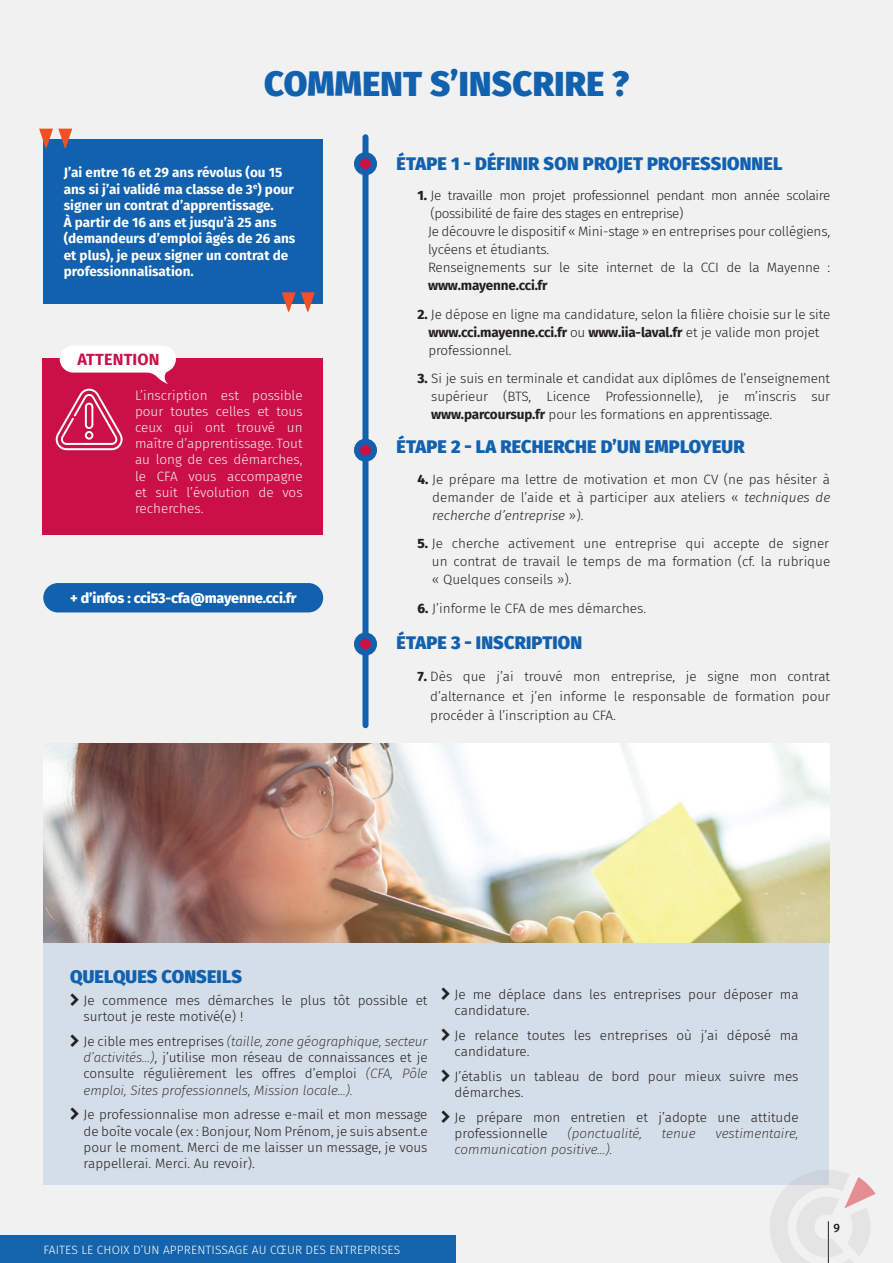
<style>
.page{position:relative;width:893px;height:1263px;background:#f1f1f1}
.page>*{position:absolute;margin:0;border:0;box-sizing:border-box;transform-origin:0 0}
.t1{font:900 34.35px "Fira Sans";letter-spacing:.01em;color:#1161af}
.t2{font:900 18px "Fira Sans";letter-spacing:.01em;color:#1161af}
.t3{font:700 16.2px "Fira Sans";letter-spacing:.01em;color:#cb1048}
.t4{font:800 14.25px "Fira Sans";letter-spacing:-.01em;color:#fff}
.t5{font:300 13.5px/16.2px "Fira Sans";letter-spacing:-.005em;color:#231f20}
.t6{font:700 13.5px/16.5px "Fira Sans";color:#fff}
.t7{font:300 13.5px/16.2px "Fira Sans";color:#f1f1f1;text-align:justify}
.t8{font:300 13.5px/18px "Fira Sans";letter-spacing:-.03em;color:#231f20}
.t9{font:700 13.5px "Fira Sans";letter-spacing:-.01em;color:#231f20}
.t10{font:italic 200 13.5px "Fira Sans";color:#231f20}
.t11{font:300 12px "Fira Sans";letter-spacing:.01em;color:#fff}
.t12{font:500 12px "Fira Sans";color:#231f20}
.s1{font-weight:800}
.s2{font-weight:700}
.s3{font-weight:300}
.s4{font-style:italic}
.s5{font-weight:200;font-style:italic}
</style>
<div class="page">
<div style="left:43px;top:139px;width:279px;height:164px;background:#1161af"></div>
<div style="left:43px;top:925px;width:786px;height:259px;background:#d4dee8"></div>
<img style="left:43px;top:743px;width:786px;height:200px">
<svg style="left:39px;top:129px;width:33px;height:19px"></svg>
<svg style="left:282px;top:292px;width:33px;height:20px"></svg>
<div style="left:362px;top:137px;width:6px;height:588px;background:#1161af"></div>
<div style="left:357px;top:155px;width:17px;height:17px;background:#cb1048;border-radius:50%"></div>
<div style="left:354px;top:152px;width:23px;height:23px;border:6px solid #1161af;border-radius:50%"></div>
<div style="left:357px;top:442px;width:17px;height:17px;background:#cb1048;border-radius:50%"></div>
<div style="left:354px;top:439px;width:23px;height:23px;border:6px solid #1161af;border-radius:50%"></div>
<div style="left:357px;top:635px;width:17px;height:17px;background:#cb1048;border-radius:50%"></div>
<div style="left:354px;top:632px;width:23px;height:23px;border:6px solid #1161af;border-radius:50%"></div>
<div style="left:43px;top:358px;width:280px;height:177px;background:#cb1048"></div>
<svg style="left:56px;top:346px;width:120px;height:104px"></svg>
<div style="left:43px;top:583px;width:280px;height:29px;background:#1161af;border-radius:15px"></div>
<div style="left:0;top:1235px;width:455px;height:28px;background:#1363ad"></div>
<svg style="left:770px;top:1170px;width:106px;height:93px"></svg>
<p class="t1" style="left:264px;top:53px;width:366px">COMMENT S’INSCRIRE ?</p>
<p class="t6" style="left:64px;top:163px;width:232px">J’ai entre 16 et 29 ans révolus (ou 15 ans si j’ai validé ma classe de 3<sup>e</sup>) pour signer un contrat d’apprentissage.</p>
<p class="t6" style="left:64px;top:213px;width:233px">À partir de 16 ans et jusqu’à 25 ans (demandeurs d’emploi âgés de 26 ans et plus), je peux signer un contrat de professionnalisation.</p>
<p class="t3" style="left:77px;top:346px;width:84px">ATTENTION</p>
<p class="t7" style="left:135px;top:387px;width:169px">L’inscription est possible pour toutes celles et tous ceux qui ont trouvé un maître d’apprentissage. Tout au long de ces démarches, le CFA vous accompagne et suit l’évolution de vos recherches.</p>
<p class="t4" style="left:70px;top:586px;width:228px">+ d’infos : cci53-cfa@mayenne.cci.fr</p>
<p class="t2" style="left:397px;top:147px;width:387px">ÉTAPE 1 - DÉFINIR SON PROJET PROFESSIONNEL</p>
<p class="t8" style="left:430px;top:186px;width:401px;text-indent:-13px"><span class="s1">1.</span> Je travaille mon projet professionnel pendant mon année scolaire (possibilité de faire des stages en entreprise)</p>
<p class="t5" style="left:428px;top:222px;width:404px;line-height:18px">Je découvre le dispositif « Mini-stage » en entreprises pour collégiens, lycéens et étudiants.</p>
<p class="t5" style="left:428px;top:258px;width:404px;line-height:18px">Renseignements sur le site internet de la CCI de la Mayenne : <span class="s2">www.mayenne.cci.fr</span></p>
<p class="t5" style="left:417px;top:306px;width:414px"><span class="s1">2.</span> Je dépose en ligne ma candidature, selon la filière choisie sur le site</p>
<p class="t9" style="left:428px;top:321px;width:392px">www.cci.mayenne.cci.fr <span class="s3">ou</span> www.iia-laval.fr <span class="s3">et je valide mon projet</span></p>
<p class="t5" style="left:428px;top:342px;width:85px">professionnel.</p>
<p class="t5" style="left:431px;top:369px;width:401px;line-height:18px;text-align:justify;text-indent:-14px"><span class="s1">3.</span> Si je suis en terminale et candidat aux diplômes de l’enseignement supérieur (BTS, Licence Professionnelle), je m’inscris sur <span class="s2">www.parcoursup.fr</span> pour les formations en apprentissage.</p>
<p class="t2" style="left:397px;top:431px;width:350px">ÉTAPE 2 - LA RECHERCHE D’UN EMPLOYEUR</p>
<p class="t5" style="left:432px;top:470px;width:399px;line-height:18px;text-align:justify;text-indent:-15px"><span class="s1">4.</span> Je prépare ma lettre de motivation et mon CV (ne pas hésiter à demander de l’aide et à participer aux ateliers « <span class="s4">techniques de recherche d’entreprise</span> »).</p>
<p class="t5" style="left:432px;top:535px;width:400px;line-height:18px;text-align:justify;text-indent:-14px"><span class="s1">5.</span> Je cherche activement une entreprise qui accepte de signer un contrat de travail le temps de ma formation (cf. la rubrique « Quelques conseils »).</p>
<p class="t5" style="left:417px;top:600px;width:230px"><span class="s1">6.</span> J’informe le CFA de mes démarches.</p>
<p class="t2" style="left:397px;top:627px;width:187px">ÉTAPE 3 - INSCRIPTION</p>
<p class="t5" style="left:430px;top:667px;width:401px;line-height:19.5px;text-align:justify;text-indent:-13px"><span class="s1">7.</span> Dès que j’ai trouvé mon entreprise, je signe mon contrat d’alternance et j’en informe le responsable de formation pour procéder à l’inscription au CFA.</p>
<p class="t2" style="left:70px;top:960px;width:173px">QUELQUES CONSEILS</p>
<p class="t5" style="left:84px;top:992px;width:345px">Je commence mes démarches le plus tôt possible et surtout je reste motivé(e) !</p>
<p class="t5" style="left:83px;top:1033px;width:346px;text-align:justify">Je cible mes entreprises <span class="s5">(taille, zone géographique, secteur d’activités…)</span>, j’utilise mon réseau de connaissances et je consulte régulièrement les offres d’emploi <span class="s5">(CFA, Pôle emploi, Sites professionnels, Mission locale…).</span></p>
<p class="t5" style="left:84px;top:1106px;width:345px;text-align:justify">Je professionnalise mon adresse e-mail et mon message de boîte vocale (ex : Bonjour, Nom Prénom, je suis absent.e pour le moment. Merci de me laisser un message, je vous rappellerai. Merci. Au revoir).</p>
<p class="t5" style="left:455px;top:986px;width:345px">Je me déplace dans les entreprises pour déposer ma candidature.</p>
<p class="t5" style="left:455px;top:1027px;width:345px">Je relance toutes les entreprises où j’ai déposé ma candidature.</p>
<p class="t5" style="left:455px;top:1068px;width:345px">J’établis un tableau de bord pour mieux suivre mes démarches.</p>
<p class="t5" style="left:455px;top:1109px;width:345px">Je prépare mon entretien et j’adopte une attitude professionnelle</p>
<p class="t10" style="left:567px;top:1123px;width:76px">(ponctualité,</p>
<p class="t10" style="left:662px;top:1123px;width:35px">tenue</p>
<p class="t10" style="left:715px;top:1123px;width:85px">vestimentaire,</p>
<p class="t10" style="left:455px;top:1140px;width:159px">communication positive…).</p>
<p class="t11" style="left:43px;top:1241px;width:358px">FAITES LE CHOIX D’UN APPRENTISSAGE AU CŒUR DES ENTREPRISES</p>
<p class="t12" style="left:833px;top:1218px;width:8px">9</p>
</div>
